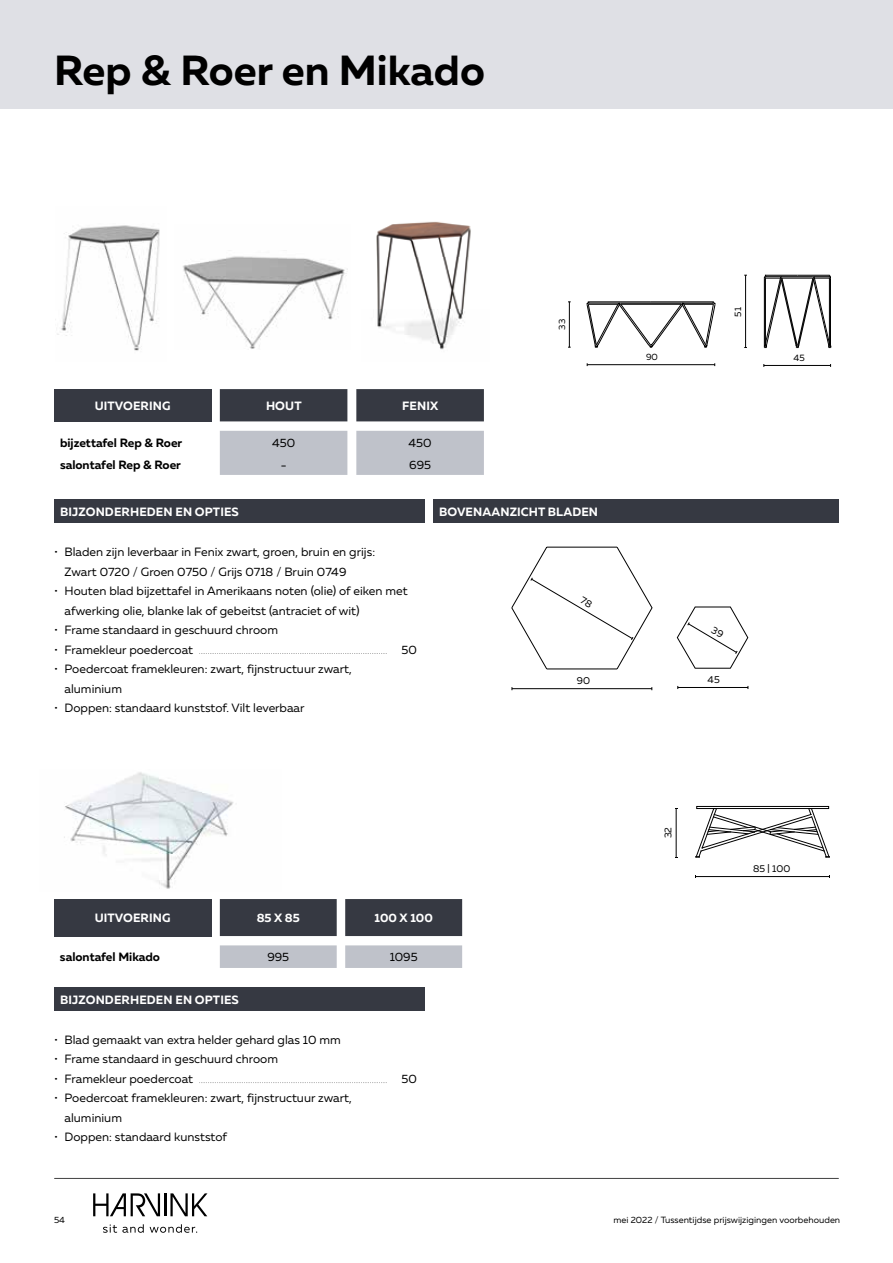
<style>
.page{position:relative;width:893px;height:1263px;background:#fff}
.page>*{position:absolute;margin:0;border:0;box-sizing:border-box;transform-origin:0 0}
.t1{font:700 42px "Muller";color:#000}
.t2{font:12px/19.5px "Muller";color:#000}
.t3{font:700 12px "Muller";letter-spacing:.01em;color:#fff}
.t4{font:700 12px "Muller";color:#000}
.t5{font:10.05px "Muller";color:#000}
.t6{font:9.9px "Muller";color:#000}
.t7{font:9.3px "Muller";color:#000}
.t8{font:9px "Muller";color:#000}
</style>
<div class="page">
<div style="left:0;top:0;width:893px;height:109px;background:#dfe0e5"></div>
<hr style="left:164px;top:1193px;width:2px;height:23px;background:#000">
<svg style="left:170px;top:1193px;width:37px;height:23px"></svg>
<svg style="left:93px;top:1193px;width:67px;height:23px"></svg>
<svg style="left:103px;top:1224px;width:41px;height:9px"></svg>
<svg style="left:150px;top:1224px;width:47px;height:9px"></svg>
<hr style="left:54px;top:1178px;width:785px;height:1px;background:#000">
<svg style="left:587px;top:301px;width:129px;height:47px"></svg>
<hr style="left:569px;top:302px;width:1px;height:45px;background:#000">
<hr style="left:587px;top:364px;width:128px;height:1px;background:#000">
<svg style="left:764px;top:275px;width:67px;height:73px"></svg>
<hr style="left:745px;top:275px;width:1px;height:73px;background:#000">
<hr style="left:764px;top:365px;width:67px;height:1px;background:#000">
<hr style="left:512px;top:688px;width:140px;height:1px;background:#000">
<hr style="left:678px;top:687px;width:70px;height:1px;background:#000">
<img style="left:57px;top:225px;width:103px;height:126px">
<img style="left:376px;top:221px;width:95px;height:129px">
<img style="left:183px;top:256px;width:165px;height:93px">
<svg style="left:199px;top:653px;width:188px;height:1px"></svg>
<div style="left:54px;top:500px;width:370px;height:23px;background:#363942"></div>
<div style="left:433px;top:500px;width:406px;height:23px;background:#363942"></div>
<div style="left:54px;top:389px;width:157px;height:32px;background:#363942"></div>
<div style="left:220px;top:389px;width:264px;height:32px;background:#363942"></div>
<div style="left:220px;top:431px;width:264px;height:44px;background:#bfc2ca"></div>
<svg style="left:696px;top:808px;width:134px;height:50px"></svg>
<div style="left:696px;top:806px;width:133px;height:3px;border:1px solid #000"></div>
<hr style="left:676px;top:808px;width:1px;height:49px;background:#000">
<hr style="left:696px;top:876px;width:134px;height:1px;background:#000">
<img style="left:64px;top:772px;width:170px;height:117px">
<svg style="left:199px;top:1082px;width:188px;height:1px"></svg>
<div style="left:54px;top:987px;width:370px;height:24px;background:#363942"></div>
<div style="left:54px;top:899px;width:157px;height:37px;background:#363942"></div>
<div style="left:220px;top:899px;width:242px;height:37px;background:#363942"></div>
<svg style="left:220px;top:945px;width:242px;height:23px;background:#c2c5cc"></svg>
<svg style="left:511px;top:547px;width:141px;height:123px"></svg>
<svg style="left:677px;top:606px;width:71px;height:62px"></svg>
<h1 class="t1" style="left:54px;top:44px;width:432px">Rep &amp; Roer en Mikado</h1>
<p class="t3" style="left:95px;top:398px;width:77px">UITVOERING</p>
<p class="t3" style="left:266px;top:398px;width:37px">HOUT</p>
<p class="t3" style="left:402px;top:398px;width:38px">FENIX</p>
<p class="t4" style="left:60px;top:435px;width:124px">bijzettafel Rep &amp; Roer</p>
<p class="t2" style="left:272px;top:433px;width:25px">450</p>
<p class="t2" style="left:409px;top:433px;width:25px">450</p>
<p class="t4" style="left:60px;top:457px;width:122px">salontafel Rep &amp; Roer</p>
<p class="t2" style="left:281px;top:455px;width:7px">-</p>
<p class="t2" style="left:409px;top:455px;width:23px">695</p>
<p class="t8" style="left:556px;top:330px;width:12px;rotate:-90deg">33</p>
<p class="t7" style="left:732px;top:317px;width:11px;rotate:-90deg">51</p>
<p class="t8" style="left:646px;top:352px;width:13px">90</p>
<p class="t8" style="left:801px;top:352px;width:13px">90</p>
<p class="t7" style="left:793px;top:352px;width:13px">45</p>
<p class="t3" style="left:60px;top:504px;width:180px">BIJZONDERHEDEN EN OPTIES</p>
<p class="t2" style="left:65px;top:542px;width:312px;text-indent:-11px">• Bladen zijn leverbaar in Fenix zwart, groen, bruin en grijs:<br>Zwart 0720 / Groen 0750 / Grijs 0718 / Bruin 0749</p>
<p class="t2" style="left:65px;top:581px;width:344px;text-indent:-11px">• Houten blad bijzettafel in Amerikaans noten (olie) of eiken met afwerking olie, blanke lak of gebeitst (antraciet of wit)</p>
<p class="t2" style="left:54px;top:620px;width:226px">• Frame standaard in geschuurd chroom</p>
<p class="t2" style="left:54px;top:639px;width:141px">• Framekleur poedercoat</p>
<p class="t2" style="left:402px;top:639px;width:17px">50</p>
<p class="t2" style="left:65px;top:659px;width:289px;text-indent:-11px">• Poedercoat framekleuren: zwart, fijnstructuur zwart, aluminium</p>
<p class="t2" style="left:54px;top:698px;width:252px">• Doppen: standaard kunststof. Vilt leverbaar</p>
<p class="t3" style="left:439px;top:504px;width:160px">BOVENAANZICHT BLADEN</p>
<p class="t5" style="left:577px;top:674px;width:15px">90</p>
<p class="t5" style="left:708px;top:673px;width:14px">45</p>
<p class="t3" style="left:95px;top:910px;width:77px">UITVOERING</p>
<p class="t3" style="left:257px;top:910px;width:45px">85 X 85</p>
<p class="t3" style="left:375px;top:910px;width:60px">100 X 100</p>
<p class="t4" style="left:60px;top:950px;width:102px">salontafel Mikado</p>
<p class="t2" style="left:267px;top:947px;width:23px">995</p>
<p class="t2" style="left:390px;top:947px;width:29px">1095</p>
<p class="t3" style="left:60px;top:992px;width:180px">BIJZONDERHEDEN EN OPTIES</p>
<p class="t2" style="left:54px;top:1030px;width:288px">• Blad gemaakt van extra helder gehard glas 10 mm</p>
<p class="t2" style="left:54px;top:1049px;width:226px">• Frame standaard in geschuurd chroom</p>
<p class="t2" style="left:54px;top:1069px;width:141px">• Framekleur poedercoat</p>
<p class="t2" style="left:402px;top:1069px;width:17px">50</p>
<p class="t2" style="left:65px;top:1088px;width:289px;text-indent:-11px">• Poedercoat framekleuren: zwart, fijnstructuur zwart, aluminium</p>
<p class="t2" style="left:54px;top:1127px;width:175px">• Doppen: standaard kunststof</p>
<p class="t6" style="left:662px;top:838px;width:13px;rotate:-90deg">32</p>
<p class="t6" style="left:753px;top:862px;width:39px">85 | 100</p>
<p class="t8" style="left:54px;top:1214px;width:13px">54</p>
<p class="t8" style="left:614px;top:1214px;width:228px">mei 2022 / Tussentijdse prijswijzigingen voorbehouden</p>
</div>
